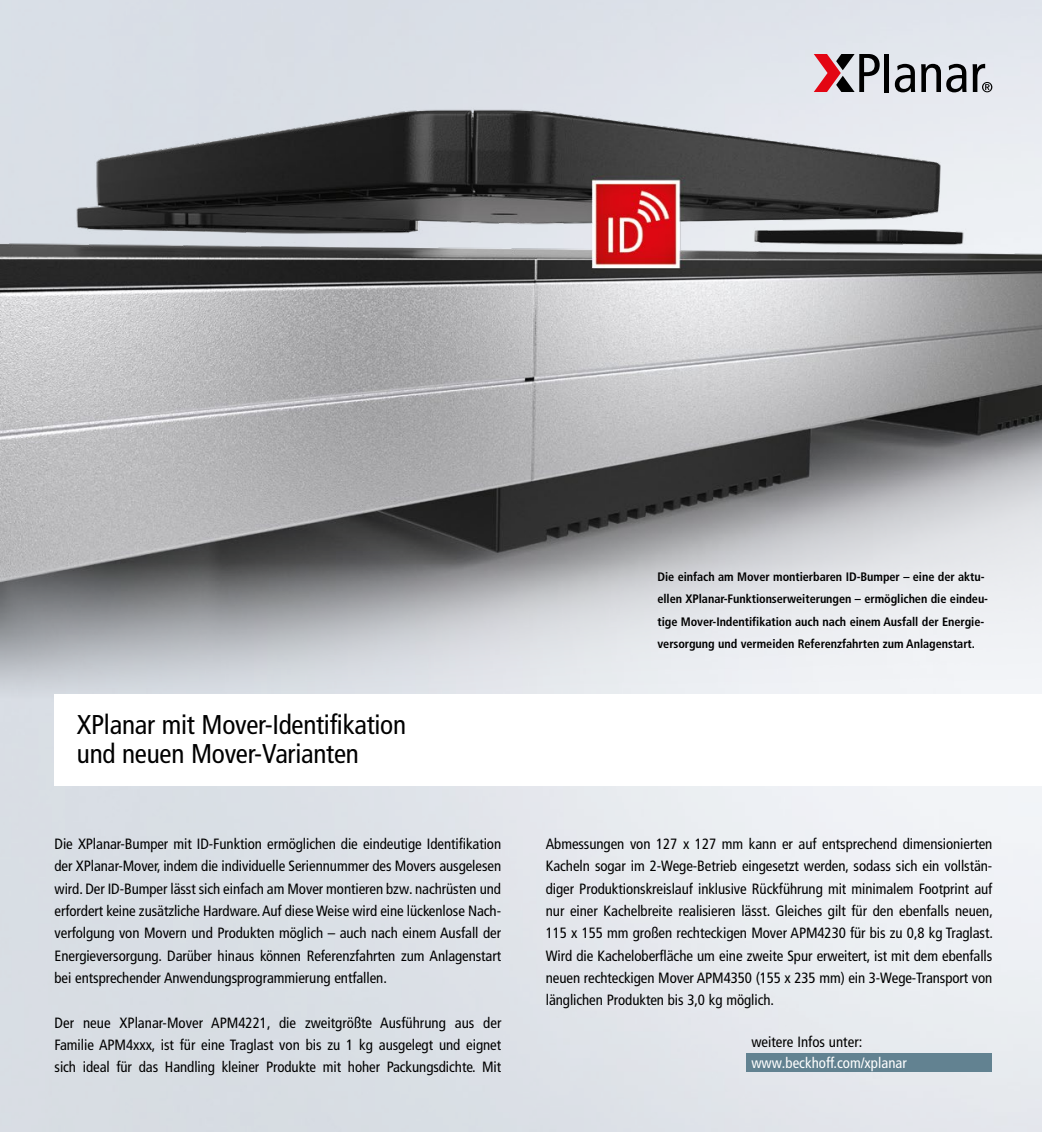
<style>
.page{position:relative;width:1042px;height:1132px;background:#fff}
.page>*{position:absolute;margin:0;border:0;box-sizing:border-box;transform-origin:0 0}
.t1{font:condensed 27.12px/29.8px "Frutiger LT Pro";letter-spacing:-.01em;color:#000}
.t2{font:condensed 14.88px/22.4px "Frutiger LT Pro";letter-spacing:-.005em;color:#000;text-align:justify}
.t3{font:condensed 14.88px "Frutiger LT Pro";color:#fff}
.t4{font:700 condensed 12.25px/22.4px "Frutiger LT Pro";letter-spacing:-.005em;color:#000}
</style>
<div class="page">
<img style="left:0;top:702px;width:1042px;height:429px">
<img style="left:0;top:0;width:1042px;height:702px">
<div style="left:746px;top:1053px;width:246px;height:18px;background:#628291"></div>
<div style="left:55px;top:693px;width:987px;height:92px;background:#fff"></div>
<svg style="left:895px;top:64px;width:20px;height:28px"></svg>
<svg style="left:921px;top:64px;width:45px;height:28px"></svg>
<svg style="left:972px;top:64px;width:20px;height:28px"></svg>
<div style="left:884px;top:54px;width:5px;height:38px;background:#000"></div>
<svg style="left:814px;top:54px;width:65px;height:38px;background:#a67b82"></svg>
<h1 class="t1" style="left:77px;top:709px;width:331px">XPlanar mit Mover-Identifikation und neuen Mover-Varianten</h1>
<p class="t2" style="left:55px;top:832px;width:448px">Die XPlanar-Bumper mit ID-Funktion ermöglichen die eindeutige Identifikation der XPlanar-Mover, indem die individuelle Seriennummer des Movers ausgelesen wird. Der ID-Bumper lässt sich einfach am Mover montieren bzw. nachrüsten und erfordert keine zusätzliche Hardware. Auf diese Weise wird eine lückenlose Nach&shy;verfolgung von Movern und Produkten möglich – auch nach einem Ausfall der Energieversorgung. Darüber hinaus können Referenzfahrten zum Anlagenstart bei entsprechender Anwendungsprogrammierung entfallen.</p>
<p class="t2" style="left:55px;top:1011px;width:448px">Der neue XPlanar-Mover APM4221, die zweitgrößte Ausführung aus der Familie APM4xxx, ist für eine Traglast von bis zu 1 kg ausgelegt und eignet sich ideal für das Handling kleiner Produkte mit hoher Packungsdichte. Mit</p>
<p class="t4" style="left:657px;top:565px;width:332px">Die einfach am Mover montierbaren ID-Bumper – eine der aktu&shy;ellen XPlanar-Funktionserweiterungen – ermöglichen die eindeu&shy;tige Mover-Indentifikation auch nach einem Ausfall der Energie&shy;versorgung und vermeiden Referenzfahrten zum Anlagenstart.</p>
<p class="t2" style="left:546px;top:832px;width:449px">Abmessungen von 127 x 127 mm kann er auf entsprechend dimensionierten Kacheln sogar im 2-Wege-Betrieb eingesetzt werden, sodass sich ein vollstän&shy;diger Produktionskreislauf inklusive Rückführung mit minimalem Footprint auf nur einer Kachelbreite realisieren lässt. Gleiches gilt für den ebenfalls neuen, 115 x 155 mm großen rechteckigen Mover APM4230 für bis zu 0,8 kg Traglast.<br>Wird die Kacheloberfläche um eine zweite Spur erweitert, ist mit dem ebenfalls neuen rechteckigen Mover APM4350 (155 x 235 mm) ein 3-Wege-Transport von länglichen Produkten bis 3,0 kg möglich.</p>
<p class="t2" style="left:751px;top:1030px;width:112px">weitere Infos unter:</p>
<p class="t3" style="left:751px;top:1054px;width:157px">www.beckhoff.com/xplanar</p>
</div>
